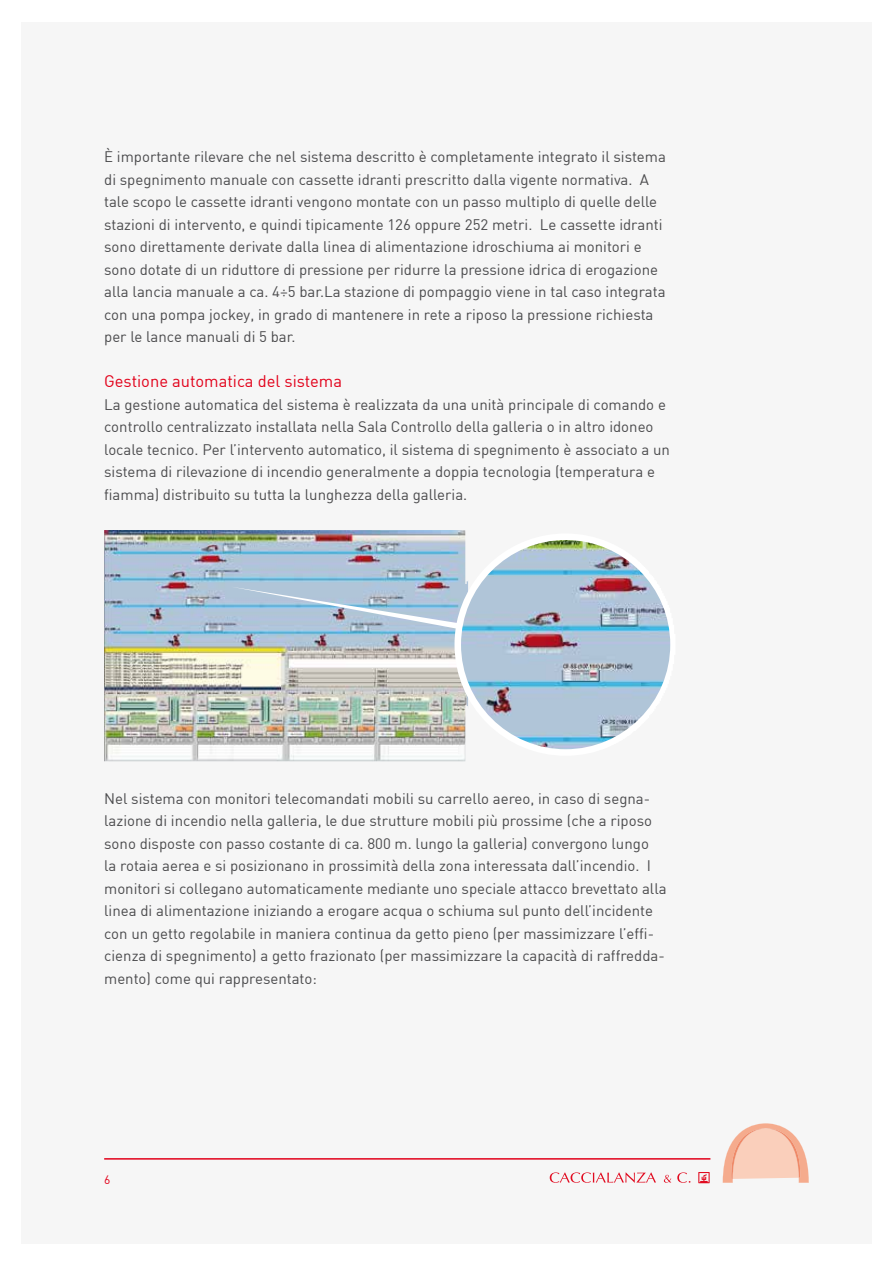
<style>
.page{position:relative;width:893px;height:1263px;background:#fff}
.page>*{position:absolute;margin:0;border:0;box-sizing:border-box;transform-origin:0 0}
.t1{font:16.5px "DIN";color:#e2011a}
.t2{font:15px/22.5px "DIN";color:#4b4b4d}
.t3{font:12px "DIN";color:#e2011a}
</style>
<div class="page">
<div style="left:21px;top:22px;width:851px;height:1221px;background:#f6f6f6"></div>
<hr style="left:104px;top:1158px;width:606px;height:1px;background:#e2011a">
<svg style="left:550px;top:1172px;width:106px;height:11px"></svg>
<svg style="left:664px;top:1175px;width:7px;height:8px"></svg>
<svg style="left:677px;top:1172px;width:13px;height:11px"></svg>
<svg style="left:698px;top:1172px;width:12px;height:11px"></svg>
<svg style="left:723px;top:1123px;width:86px;height:60px"></svg>
<img style="left:104px;top:530px;width:362px;height:231px">
<img style="left:230px;top:533px;width:441px;height:223px">
<p class="t2" style="left:104px;top:145px;width:563px">È importante rilevare che nel sistema descritto è completamente integrato il sistema di spegnimento manuale con cassette idranti prescritto dalla vigente normativa. A tale scopo le cassette idranti vengono montate con un passo multiplo di quelle delle stazioni di intervento, e quindi tipicamente 126 oppure 252 metri. Le cassette idranti sono direttamente derivate dalla linea di alimentazione idroschiuma ai monitori e sono dotate di un riduttore di pressione per ridurre la pressione idrica di erogazione alla lancia manuale a ca. 4÷5 bar.La stazione di pompaggio viene in tal caso integrata con una pompa jockey, in grado di mantenere in rete a riposo la pressione richiesta per le lance manuali di 5 bar.</p>
<p class="t1" style="left:104px;top:371px;width:239px">Gestione automatica del sistema</p>
<p class="t2" style="left:104px;top:393px;width:567px">La gestione automatica del sistema è realizzata da una unità principale di comando e controllo centralizzato installata nella Sala Controllo della galleria o in altro idoneo locale tecnico. Per l’intervento automatico, il sistema di spegnimento è associato a un sistema di rilevazione di incendio generalmente a doppia tecnologia (temperatura e fiamma) distribuito su tutta la lunghezza della galleria.</p>
<p class="t2" style="left:104px;top:787px;width:564px">Nel sistema con monitori telecomandati mobili su carrello aereo, in caso di segna&shy;lazione di incendio nella galleria, le due strutture mobili più prossime (che a riposo sono disposte con passo costante di ca. 800 m. lungo la galleria) convergono lungo<br>la rotaia aerea e si posizionano in prossimità della zona interessata dall’incendio. I monitori si collegano automaticamente mediante uno speciale attacco brevettato alla linea di alimentazione iniziando a erogare acqua o schiuma sul punto dell’incidente con un getto regolabile in maniera continua da getto pieno (per massimizzare l’effi&shy;cienza di spegnimento) a getto frazionato (per massimizzare la capacità di raffredda&shy;mento) come qui rappresentato:</p>
<p class="t3" style="left:104px;top:1172px;width:8px">6</p>
</div>
